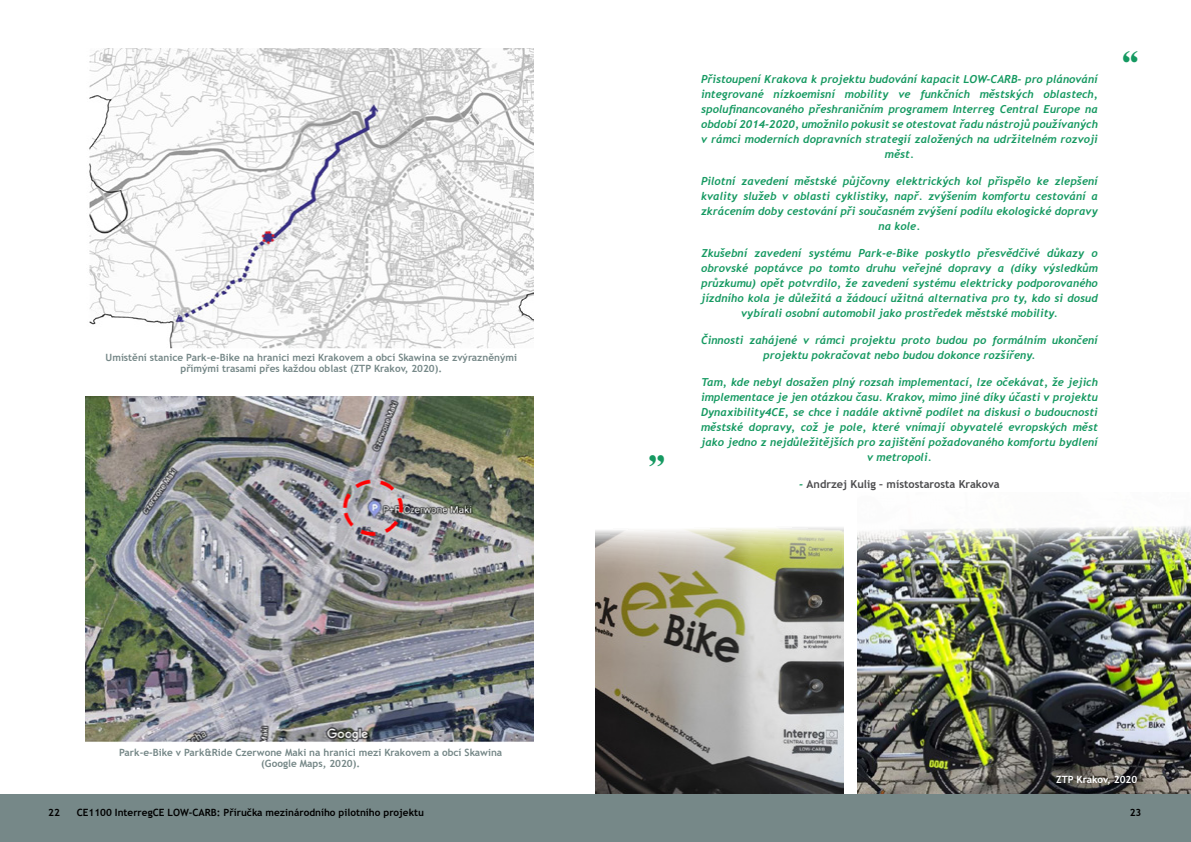
<style>
.page{position:relative;width:1191px;height:842px;background:#fff}
.page>*{position:absolute;margin:0;border:0;box-sizing:border-box;transform-origin:0 0}
.t1{font:42px "Engravers";color:#159961}
.t2{font:italic 700 11px/15px "Trebuchet";color:#159961;text-align:center}
.t3{font:700 11px "Trebuchet MS";color:#4c4c4e}
.t4{font:700 10px/11px "Trebuchet MS";color:#768888;text-align:center}
.t5{font:700 10px "Trebuchet MS";color:#000}
.t6{font:700 10px "Trebuchet MS";color:#fff}
.s1{font-family:"Trebuchet";font-style:italic;color:#159961}
</style>
<div class="page">
<img style="left:85px;top:396px;width:448px;height:346px">
<img style="left:857px;top:526px;width:334px;height:268px">
<img style="left:596px;top:527px;width:247px;height:267px">
<img style="left:89px;top:48px;width:444px;height:301px">
<div style="left:0;top:794px;width:1191px;height:48px;background:#768888"></div>
<p class="t4" style="left:106px;top:352px;width:413px">Umístění stanice Park-e-Bike na hranici mezi Krakovem a obcí Skawina se zvýrazněnými přímými trasami přes každou oblast (ZTP Krakov, 2020).</p>
<p class="t4" style="left:119px;top:746px;width:384px">Park-e-Bike v Park&amp;Ride Czerwone Maki na hranici mezi Krakovem a obcí Skawina (Google Maps, 2020).</p>
<h1 class="t1" style="left:644px;top:445px;width:26px">"</h1>
<p class="t2" style="left:701px;top:72px;width:398px">Přistoupení Krakova k projektu budování kapacit LOW-CARB- pro plánování integrované nízkoemisní mobility ve funkčních městských oblastech, spolufinancovaného přeshraničním programem Interreg Central Europe na období 2014-2020, umožnilo pokusit se otestovat řadu nástrojů používaných v rámci moderních dopravních strategií založených na udržitelném rozvoji měst.</p>
<p class="t2" style="left:701px;top:174px;width:398px">Pilotní zavedení městské půjčovny elektrických kol přispělo ke zlepšení kvality služeb v oblasti cyklistiky, např. zvýšením komfortu cestování a zkrácením doby cestování při současném zvýšení podílu ekologické dopravy na kole.</p>
<p class="t2" style="left:701px;top:246px;width:398px">Zkušební zavedení systému Park-e-Bike poskytlo přesvědčivé důkazy o obrovské poptávce po tomto druhu veřejné dopravy a (díky výsledkům průzkumu) opět potvrdilo, že zavedení systému elektricky podporovaného jízdního kola je důležitá a žádoucí užitná alternativa pro ty, kdo si dosud vybírali osobní automobil jako prostředek městské mobility.</p>
<p class="t2" style="left:701px;top:333px;width:398px">Činnosti zahájené v rámci projektu proto budou po formálním ukončení projektu pokračovat nebo budou dokonce rozšířeny.</p>
<p class="t2" style="left:701px;top:375px;width:398px">Tam, kde nebyl dosažen plný rozsah implementací, lze očekávat, že jejich implementace je jen otázkou času. Krakov, mimo jiné díky účasti v projektu Dynaxibility4CE, se chce i nadále aktivně podílet na diskusi o budoucnosti městské dopravy, což je pole, které vnímají obyvatelé evropských měst jako jedno z nejdůležitějších pro zajištění požadovaného komfortu bydlení v metropoli.</p>
<p class="t3" style="left:799px;top:478px;width:202px"><span class="s1">-</span> Andrzej Kulig – místostarosta Krakova</p>
<h1 class="t1" style="left:1117px;top:40px;width:26px">“</h1>
<p class="t6" style="left:1056px;top:773px;width:83px">ZTP Krakov, 2020</p>
<p class="t5" style="left:48px;top:806px;width:13px">22</p>
<p class="t5" style="left:77px;top:806px;width:349px">CE1100 InterregCE LOW-CARB: Příručka mezinárodního pilotního projektu</p>
<p class="t5" style="left:1129px;top:806px;width:13px">23</p>
</div>
